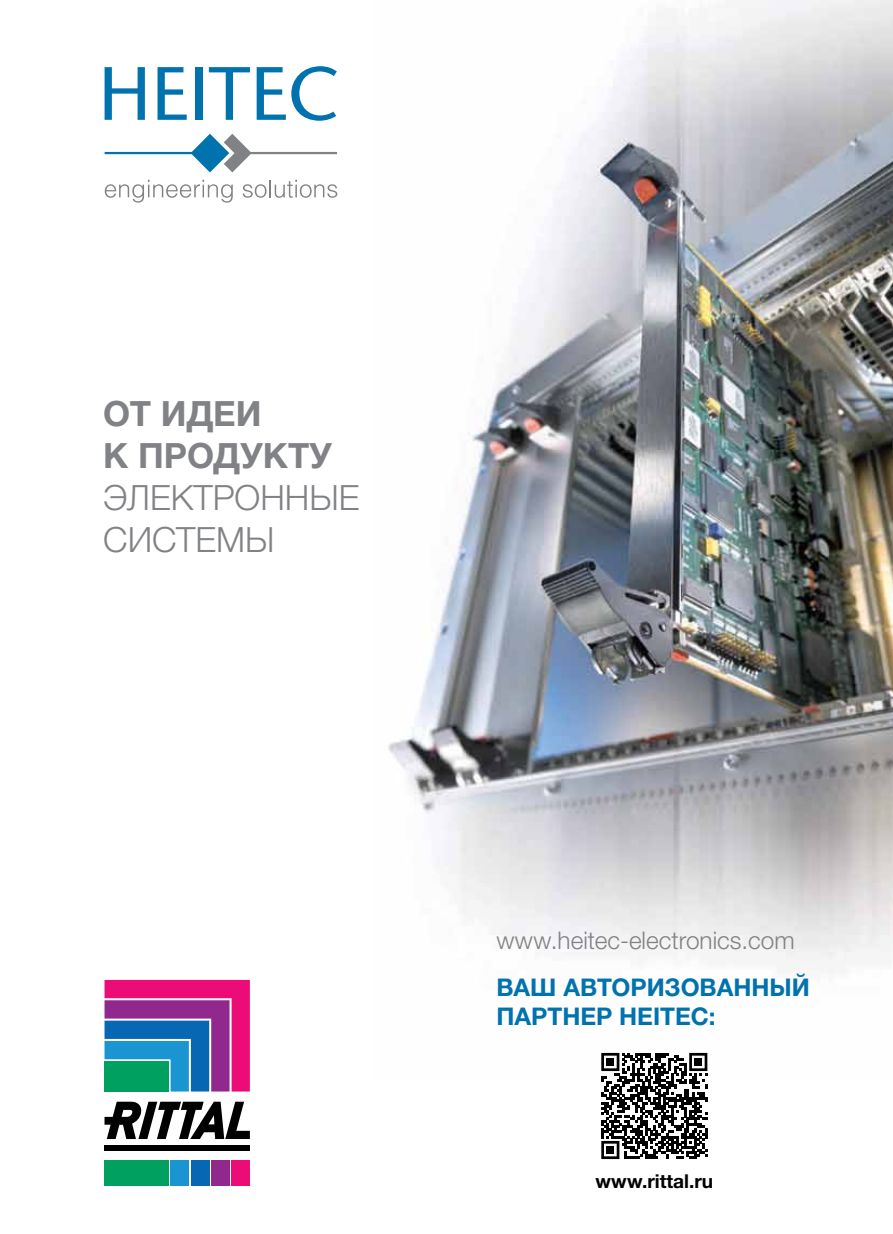
<style>
.page{position:relative;width:893px;height:1234px;background:#fff}
.page>*{position:absolute;margin:0;border:0;box-sizing:border-box;transform-origin:0 0}
.t1{font:300 34.8px/41.7px "Neue Helvetica For Rittal";color:#808285}
.t2{font:700 34.8px/41.7px "Neue Helvetica For Rittal";color:#808285}
.t3{font:700 24.3px/29.2px "Neue Helvetica For Rittal";color:#0072ae}
.t4{font:300 24.3px "Neue Helvetica For Rittal";color:#808285}
.t5{font:700 19.2px "Neue Helvetica For Rittal";color:#000}
</style>
<div class="page">
<svg style="left:105px;top:134px;width:232px;height:38px"></svg>
<svg style="left:105px;top:67px;width:40px;height:53px"></svg>
<svg style="left:158px;top:67px;width:29px;height:53px"></svg>
<div style="left:195px;top:67px;width:7px;height:53px;background:#0072ae"></div>
<svg style="left:209px;top:67px;width:41px;height:53px"></svg>
<svg style="left:257px;top:66px;width:80px;height:55px"></svg>
<svg style="left:105px;top:180px;width:128px;height:22px"></svg>
<svg style="left:243px;top:180px;width:94px;height:18px"></svg>
<img style="left:388px;top:0;width:505px;height:1076px">
<div style="left:105px;top:1159px;width:64px;height:26px;background:#00a160"></div>
<div style="left:171px;top:1159px;width:18px;height:26px;background:#1b94d2"></div>
<div style="left:191px;top:1159px;width:18px;height:26px;background:#0867b2"></div>
<div style="left:211px;top:1159px;width:19px;height:26px;background:#91288d"></div>
<svg style="left:105px;top:979px;width:145px;height:112px;background:#7a5a9b"></svg>
<div style="left:232px;top:1159px;width:18px;height:26px;background:#ec0c77"></div>
<div style="left:105px;top:1144px;width:145px;height:6px;background:#000"></div>
<svg style="left:105px;top:1101px;width:145px;height:37px"></svg>
<svg style="left:601px;top:1052px;width:106px;height:106px"></svg>
<div style="left:606px;top:1057px;width:8px;height:8px;background:#000"></div>
<div style="left:694px;top:1057px;width:8px;height:8px;background:#000"></div>
<div style="left:606px;top:1145px;width:8px;height:8px;background:#000"></div>
<h1 class="t2" style="left:103px;top:392px;width:230px">ОТ ИДЕИ<br>К ПРОДУКТУ</h1>
<h1 class="t1" style="left:103px;top:476px;width:258px">ЭЛЕКТРОННЫЕ<br>СИСТЕМЫ</h1>
<p class="t4" style="left:496px;top:925px;width:300px">www.heitec-electronics.com</p>
<p class="t3" style="left:496px;top:971px;width:315px">ВАШ АВТОРИЗОВАННЫЙ<br>ПАРТНЕР HEITEC:</p>
<p class="t5" style="left:595px;top:1169px;width:119px">www.rittal.ru</p>
</div>
